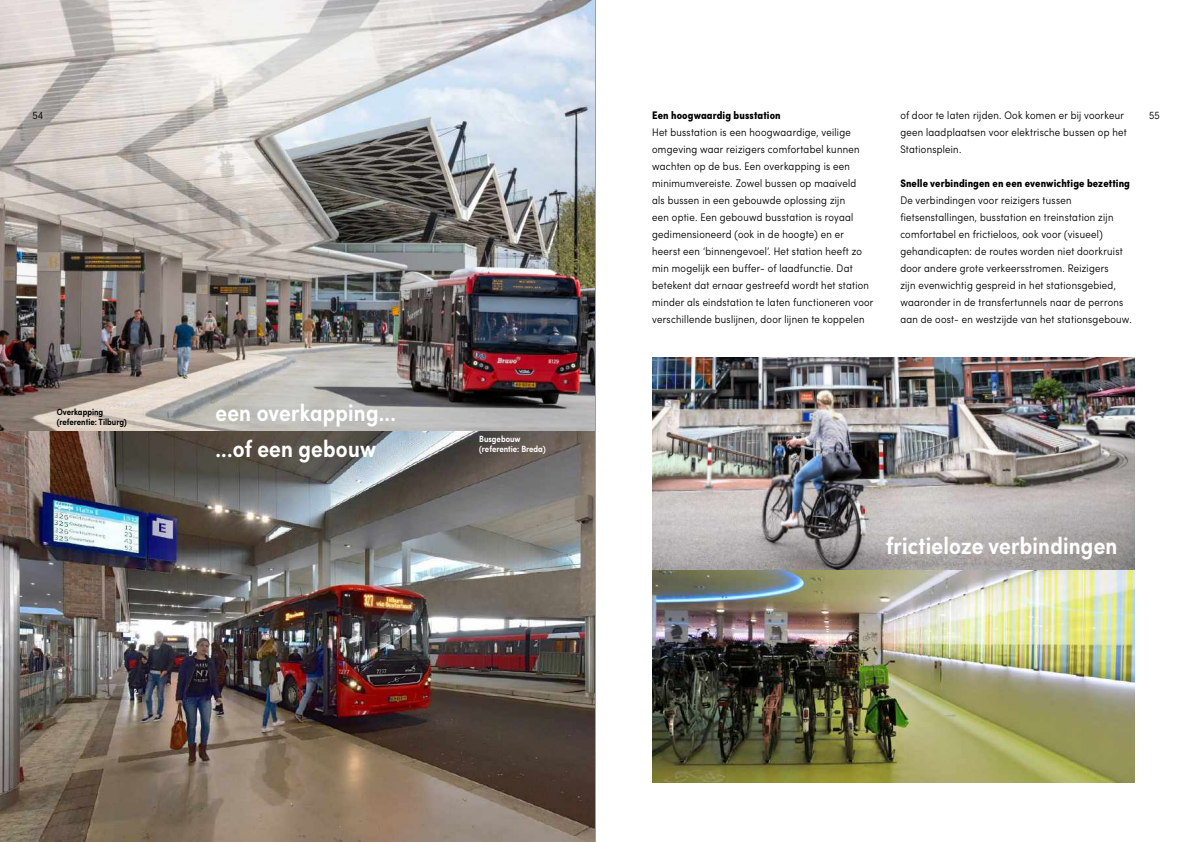
<style>
.page{position:relative;width:1191px;height:842px;background:#fff}
.page>*{position:absolute;margin:0;border:0;box-sizing:border-box;transform-origin:0 0}
.t1{font:600 condensed 24px/36px "Sofia Pro";letter-spacing:.01em;color:#fff}
.t2{font:300 condensed 11px/17px "Sofia Pro";letter-spacing:.025em;color:#000}
.t3{font:700 condensed 11px "Sofia Pro";letter-spacing:.01em;color:#000}
.t4{font:600 condensed 9px/10px "Sofia Pro";color:#000}
.t5{font:600 condensed 9px/10px "Sofia Pro";color:#fff}
</style>
<div class="page">
<img style="left:0;top:431px;width:595px;height:411px">
<img style="left:0;top:0;width:595px;height:431px">
<img style="left:652px;top:357px;width:482px;height:425px">
<hr style="left:595px;top:0;width:1px;height:842px;background:#9c9e9f">
<p class="t3" style="left:652px;top:108px;width:130px">Een hoogwaardig busstation</p>
<p class="t2" style="left:652px;top:124px;width:223px">Het busstation is een hoogwaardige, veilige omgeving waar reizigers comfortabel kunnen wachten op de bus. Een overkapping is een minimumvereiste. Zowel bussen op maaiveld<br>als bussen in een gebouwde oplossing zijn<br>een optie. Een gebouwd busstation is royaal gedimensioneerd (ook in de hoogte) en er heerst een ‘binnengevoel’. Het station heeft zo min mogelijk een buffer- of laadfunctie. Dat betekent dat ernaar gestreefd wordt het station minder als eindstation te laten functioneren voor verschillende buslijnen, door lijnen te koppelen</p>
<p class="t2" style="left:900px;top:107px;width:228px">of door te laten rijden. Ook komen er bij voorkeur geen laadplaatsen voor elektrische bussen op het<br>Stationsplein.</p>
<p class="t3" style="left:900px;top:176px;width:231px">Snelle verbindingen en een evenwichtige bezetting</p>
<p class="t2" style="left:900px;top:192px;width:233px">De verbindingen voor reizigers tussen fietsenstallingen, busstation en treinstation zijn comfortabel en frictieloos, ook voor (visueel) gehandicapten: de routes worden niet doorkruist door andere grote verkeersstromen. Reizigers<br>zijn evenwichtig gespreid in het stationsgebied, waaronder in de transfertunnels naar de perrons aan de oost- en westzijde van het stationsgebouw.</p>
<p class="t2" style="left:32px;top:107px;width:12px">54</p>
<p class="t2" style="left:1149px;top:107px;width:12px">55</p>
<p class="t4" style="left:57px;top:406px;width:72px">Overkapping (referentie: Tilburg)</p>
<h1 class="t1" style="left:215px;top:394px;width:182px">een overkapping... ...of een gebouw</h1>
<p class="t5" style="left:479px;top:434px;width:68px">Busgebouw (referentie: Breda)</p>
<h1 class="t1" style="left:886px;top:527px;width:233px">frictieloze verbindingen</h1>
</div>
